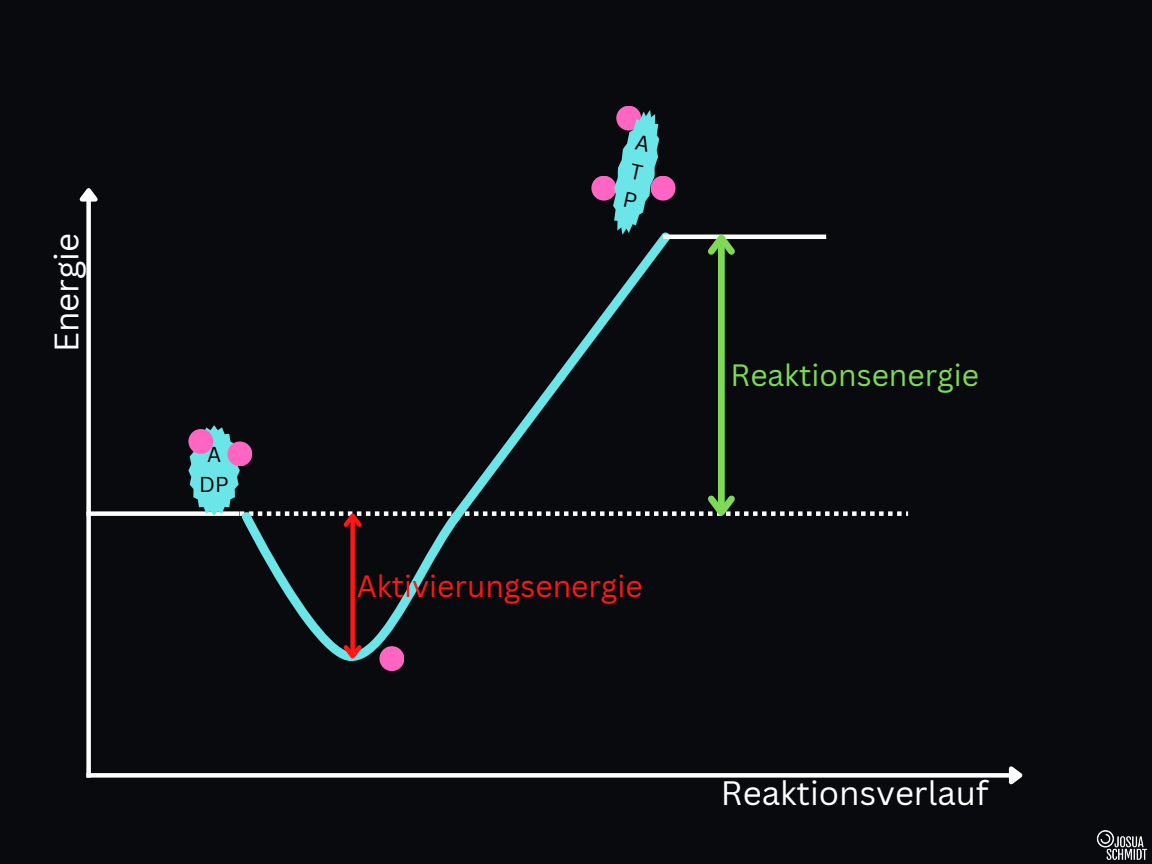
<style>
.page{position:relative;width:1152px;height:864px;background:#090a0e}
.page>*{position:absolute;margin:0;border:0;box-sizing:border-box;transform-origin:0 0}
.t1{font:33px "Canva Sans";color:#fff}
.t2{font:30px "Canva Sans";color:#ff1616}
.t3{font:30px "Canva Sans";color:#7ed957}
.t4{font:21px/29.2px "Canva Sans";color:#000;text-align:center}
</style>
<div class="page">
<div style="left:86px;top:511px;width:153px;height:5px;background:#fff"></div>
<div style="left:86px;top:200px;width:5px;height:578px;background:#fff"></div>
<svg style="left:79px;top:188px;width:19px;height:18px"></svg>
<div style="left:86px;top:773px;width:924px;height:5px;background:#fff"></div>
<svg style="left:1005px;top:766px;width:18px;height:19px"></svg>
<div style="left:379px;top:646px;width:25px;height:25px;background:#ff66c4;border-radius:50%"></div>
<div style="left:616px;top:106px;width:25px;height:25px;background:#ff66c4;border-radius:50%"></div>
<img style="left:1096px;top:830px;width:52px;height:30px">
<svg style="left:188px;top:110px;width:720px;height:554px"></svg>
<p class="t1" style="left:43px;top:352px;width:120px;rotate:-90deg">Energie</p>
<p class="t4" style="left:199px;top:440px;width:31px">A<br>DP</p>
<p class="t2" style="left:357px;top:565px;width:287px">Aktivierungsenergie</p>
<p class="t3" style="left:731px;top:354px;width:250px">Reaktionsenergie</p>
<p class="t1" style="left:721px;top:769px;width:269px">Reaktionsverlauf</p>
</div>
